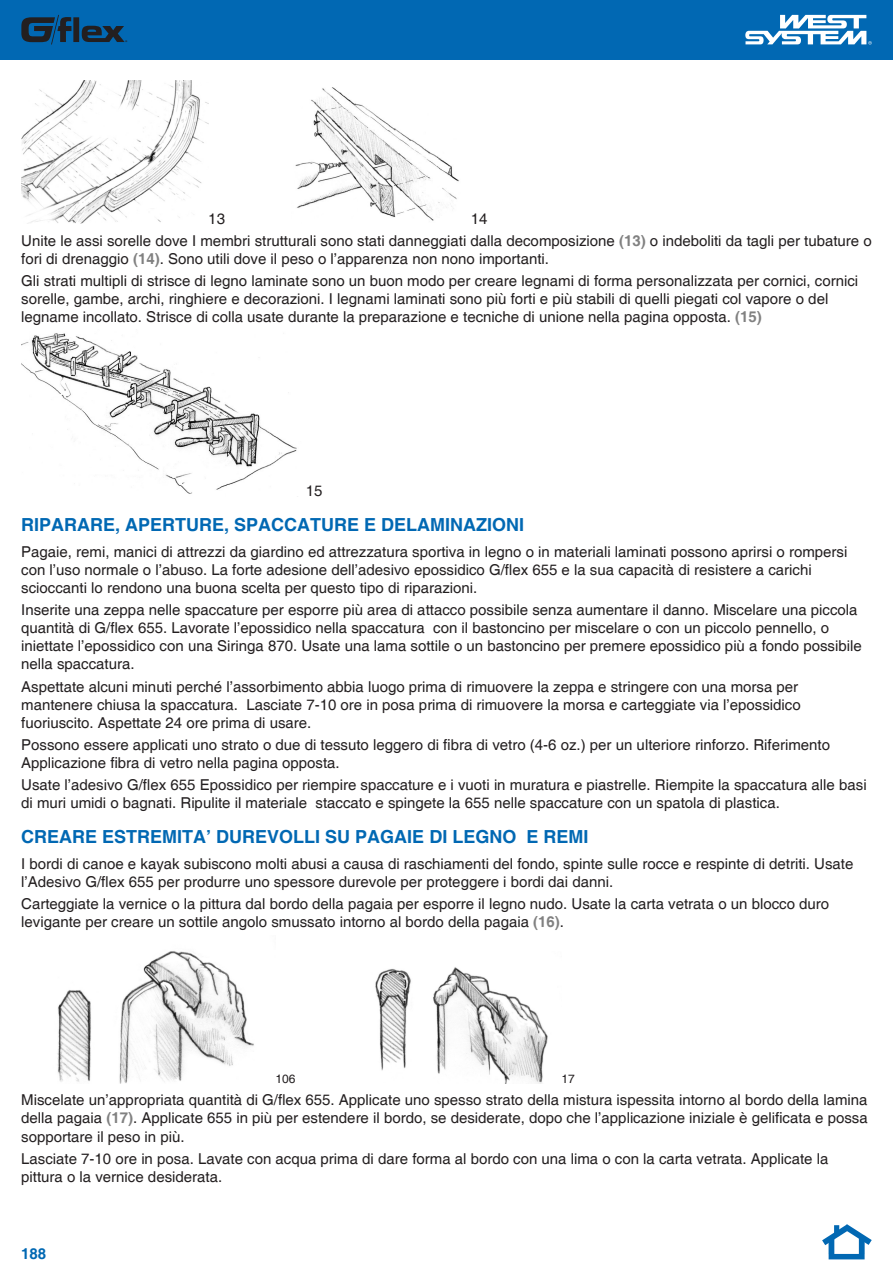
<style>
.page{position:relative;width:893px;height:1263px;background:#fff}
.page>*{position:absolute;margin:0;border:0;box-sizing:border-box;transform-origin:0 0}
.t1{font:700 18px "Helvetica";color:#0168b3}
.t2{font:15px/18px "Helvetica";color:#231f20}
.t3{font:700 15px "Helvetica";color:#0168b3}
.t4{font:12px "Helvetica";color:#231f20}
.t5{font:600 5.4px "Myriad Pro";color:#231f20}
.s1{font-weight:700;color:#818181}
</style>
<div class="page">
<div style="left:0;top:0;width:893px;height:60px;background:#0168b3"></div>
<svg style="left:745px;top:15px;width:127px;height:30px"></svg>
<svg style="left:21px;top:15px;width:104px;height:29px"></svg>
<div style="left:828px;top:1239px;width:6px;height:15px;background:#0168b3"></div>
<svg style="left:822px;top:1224px;width:50px;height:27px"></svg>
<div style="left:829px;top:1254px;width:36px;height:5px;background:#0168b3"></div>
<div style="left:859px;top:1238px;width:6px;height:16px;background:#0168b3"></div>
<img style="left:21px;top:81px;width:187px;height:143px">
<img style="left:295px;top:87px;width:164px;height:134px">
<img style="left:21px;top:333px;width:276px;height:161px">
<img style="left:57px;top:951px;width:197px;height:132px">
<img style="left:375px;top:967px;width:173px;height:116px">
<p class="t5" style="left:125px;top:38px;width:4px">®</p>
<p class="t2" style="left:21px;top:208px;width:852px;line-height:22.2px;text-indent:450px">14<br>Unite le assi sorelle dove I membri strutturali sono stati danneggiati dalla decomposizione <span class="s1">(13)</span> o indeboliti da tagli per tubature o</p>
<p class="t2" style="left:21px;top:248px;width:838px;line-height:22.2px">fori di drenaggio <span class="s1">(14)</span>. Sono utili dove il peso o l’apparenza non nono importanti.<br>Gli strati multipli di strisce di legno laminate sono un buon modo per creare legnami di forma personalizzata per cornici, cornici</p>
<p class="t2" style="left:21px;top:290px;width:808px">sorelle, gambe, archi, ringhiere e decorazioni. I legnami laminati sono più forti e più stabili di quelli piegati col vapore o del legname incollato. Strisce di colla usate durante la preparazione e tecniche di unione nella pagina opposta. <span class="s1">(15)</span></p>
<p class="t2" style="left:208px;top:210px;width:18px">13</p>
<p class="t2" style="left:306px;top:483px;width:18px">15</p>
<p class="t1" style="left:21px;top:513px;width:505px">RIPARARE, APERTURE, SPACCATURE E DELAMINAZIONI</p>
<p class="t2" style="left:21px;top:543px;width:828px">Pagaie, remi, manici di attrezzi da giardino ed attrezzatura sportiva in legno o in materiali laminati possono aprirsi o rompersi con l’uso normale o l’abuso. La forte adesione dell’adesivo epossidico G/flex 655 e la sua capacità di resistere a carichi scioccanti lo rendono una buona scelta per questo tipo di riparazioni.</p>
<p class="t2" style="left:21px;top:602px;width:842px">Inserite una zeppa nelle spaccature per esporre più area di attacco possibile senza aumentare il danno. Miscelare una piccola quantità di G/flex 655. Lavorate l’epossidico nella spaccatura con il bastoncino per miscelare o con un piccolo pennello, o iniettate l’epossidico con una Siringa 870. Usate una lama sottile o un bastoncino per premere epossidico più a fondo possibile nella spaccatura.</p>
<p class="t2" style="left:21px;top:678px;width:781px">Aspettate alcuni minuti perché l’assorbimento abbia luogo prima di rimuovere la zeppa e stringere con una morsa per mantenere chiusa la spaccatura. Lasciate 7-10 ore in posa prima di rimuovere la morsa e carteggiate via l’epossidico fuoriuscito. Aspettate 24 ore prima di usare.</p>
<p class="t2" style="left:21px;top:736px;width:810px">Possono essere applicati uno strato o due di tessuto leggero di fibra di vetro (4-6 oz.) per un ulteriore rinforzo. Riferimento<br>Applicazione fibra di vetro nella pagina opposta.</p>
<p class="t2" style="left:21px;top:776px;width:847px">Usate l’adesivo G/flex 655 Epossidico per riempire spaccature e i vuoti in muratura e piastrelle. Riempite la spaccatura alle basi di muri umidi o bagnati. Ripulite il materiale staccato e spingete la 655 nelle spaccature con un spatola di plastica.</p>
<p class="t1" style="left:21px;top:825px;width:569px">CREARE ESTREMITA’ DUREVOLLI SU PAGAIE DI LEGNO E REMI</p>
<p class="t2" style="left:21px;top:855px;width:834px">I bordi di canoe e kayak subiscono molti abusi a causa di raschiamenti del fondo, spinte sulle rocce e respinte di detriti. Usate l’Adesivo G/flex 655 per produrre uno spessore durevole per proteggere i bordi dai danni.</p>
<p class="t2" style="left:21px;top:896px;width:809px">Carteggiate la vernice o la pittura dal bordo della pagaia per esporre il legno nudo. Usate la carta vetrata o un blocco duro levigante per creare un sottile angolo smussato intorno al bordo della pagaia <span class="s1">(16)</span>.</p>
<p class="t4" style="left:276px;top:1072px;width:22px">106</p>
<p class="t4" style="left:561px;top:1072px;width:15px">17</p>
<p class="t2" style="left:21px;top:1092px;width:848px;text-align:justify">Miscelate un’appropriata quantità di G/flex 655. Applicate uno spesso strato della mistura ispessita intorno al bordo della lamina della pagaia <span class="s1">(17)</span>. Applicate 655 in più per estendere il bordo, se desiderate, dopo che l’applicazione iniziale è gelificata e possa sopportare il peso in più.</p>
<p class="t2" style="left:21px;top:1150px;width:809px">Lasciate 7-10 ore in posa. Lavate con acqua prima di dare forma al bordo con una lima o con la carta vetrata. Applicate la pittura o la vernice desiderata.</p>
<p class="t3" style="left:21px;top:1244px;width:27px">188</p>
</div>
